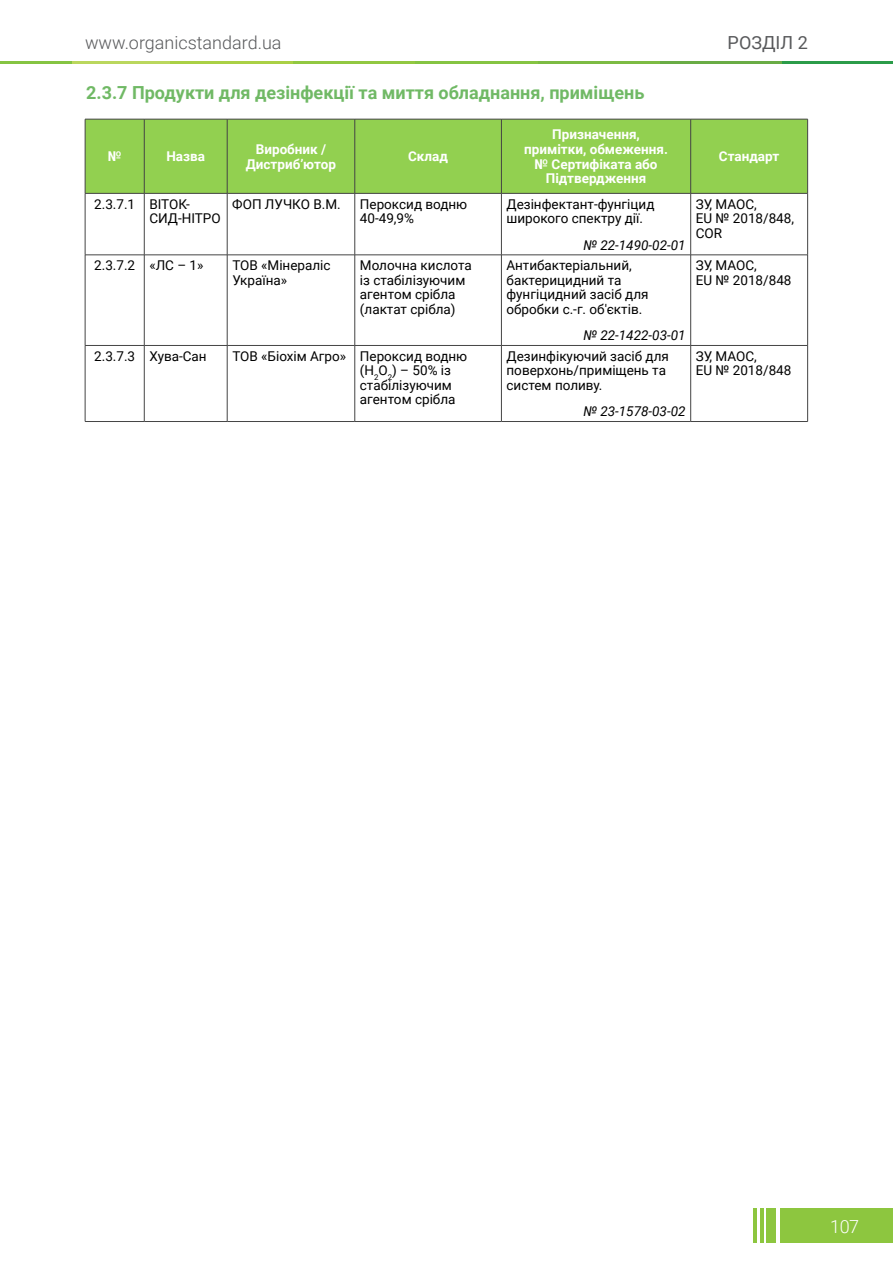
<style>
.page{position:relative;width:893px;height:1263px;background:#fff}
.page>*{position:absolute;margin:0;border:0;box-sizing:border-box;transform-origin:0 0}
.t1{font:700 18px "Roboto";color:#70b965}
.t2{font:300 18px "Roboto";color:#58595b}
.t3{font:18px "Roboto";color:#58595b}
.t4{font:300 18px "Roboto";color:#fff}
.t5{font:13.5px/14.5px "Roboto";color:#000}
.t6{font:700 13.5px/14.5px "Roboto";color:#fff;text-align:center}
.t7{font:italic 13.5px "Roboto";color:#000}
</style>
<div class="page">
<div style="left:780px;top:1208px;width:113px;height:34px;background:#8dc63f"></div>
<div style="left:766px;top:1208px;width:10px;height:34px;background:#8dc63f"></div>
<hr style="left:760px;top:1208px;width:4px;height:34px;background:#8dc63f">
<hr style="left:754px;top:1208px;width:3px;height:34px;background:#8dc63f">
<hr style="left:782px;top:61px;width:111px;height:2px;background:#2b9c49">
<hr style="left:660px;top:61px;width:122px;height:2px;background:#69ac45">
<hr style="left:537px;top:61px;width:123px;height:2px;background:#7cbb43">
<hr style="left:415px;top:61px;width:122px;height:2px;background:#85c442">
<hr style="left:292px;top:61px;width:123px;height:2px;background:#92c841">
<hr style="left:170px;top:61px;width:122px;height:2px;background:#aad045">
<hr style="left:48px;top:61px;width:122px;height:2px;background:#bad75d">
<hr style="left:0;top:61px;width:72px;height:2px;background:#85c442">
<div style="left:86px;top:120px;width:721px;height:73px;background:#92d050"></div>
<hr style="left:85px;top:119px;width:59px;height:1px;background:#444">
<hr style="left:85px;top:119px;width:1px;height:74px;background:#444">
<hr style="left:144px;top:119px;width:83px;height:1px;background:#444">
<hr style="left:144px;top:119px;width:1px;height:74px;background:#444">
<hr style="left:227px;top:119px;width:128px;height:1px;background:#444">
<hr style="left:227px;top:119px;width:1px;height:74px;background:#444">
<hr style="left:355px;top:119px;width:146px;height:1px;background:#444">
<hr style="left:354px;top:119px;width:1px;height:74px;background:#444">
<hr style="left:501px;top:119px;width:190px;height:1px;background:#444">
<hr style="left:501px;top:119px;width:1px;height:74px;background:#444">
<hr style="left:691px;top:119px;width:117px;height:1px;background:#444">
<hr style="left:690px;top:119px;width:1px;height:74px;background:#444">
<hr style="left:807px;top:119px;width:1px;height:74px;background:#444">
<hr style="left:85px;top:193px;width:59px;height:1px;background:#444">
<hr style="left:85px;top:193px;width:1px;height:62px;background:#444">
<hr style="left:144px;top:193px;width:83px;height:1px;background:#444">
<hr style="left:144px;top:193px;width:1px;height:62px;background:#444">
<hr style="left:227px;top:193px;width:128px;height:1px;background:#444">
<hr style="left:227px;top:193px;width:1px;height:62px;background:#444">
<hr style="left:355px;top:193px;width:146px;height:1px;background:#444">
<hr style="left:354px;top:193px;width:1px;height:62px;background:#444">
<hr style="left:501px;top:193px;width:190px;height:1px;background:#444">
<hr style="left:501px;top:193px;width:1px;height:62px;background:#444">
<hr style="left:691px;top:193px;width:117px;height:1px;background:#444">
<hr style="left:690px;top:193px;width:1px;height:62px;background:#444">
<hr style="left:807px;top:193px;width:1px;height:62px;background:#444">
<hr style="left:85px;top:255px;width:59px;height:1px;background:#444">
<hr style="left:85px;top:255px;width:1px;height:90px;background:#444">
<hr style="left:144px;top:255px;width:83px;height:1px;background:#444">
<hr style="left:144px;top:255px;width:1px;height:90px;background:#444">
<hr style="left:227px;top:255px;width:128px;height:1px;background:#444">
<hr style="left:227px;top:255px;width:1px;height:90px;background:#444">
<hr style="left:355px;top:255px;width:146px;height:1px;background:#444">
<hr style="left:354px;top:255px;width:1px;height:90px;background:#444">
<hr style="left:501px;top:255px;width:190px;height:1px;background:#444">
<hr style="left:501px;top:255px;width:1px;height:90px;background:#444">
<hr style="left:691px;top:255px;width:117px;height:1px;background:#444">
<hr style="left:690px;top:255px;width:1px;height:90px;background:#444">
<hr style="left:807px;top:255px;width:1px;height:90px;background:#444">
<hr style="left:85px;top:345px;width:59px;height:1px;background:#444">
<hr style="left:85px;top:345px;width:1px;height:76px;background:#444">
<hr style="left:144px;top:345px;width:83px;height:1px;background:#444">
<hr style="left:144px;top:345px;width:1px;height:76px;background:#444">
<hr style="left:227px;top:345px;width:128px;height:1px;background:#444">
<hr style="left:227px;top:345px;width:1px;height:76px;background:#444">
<hr style="left:355px;top:345px;width:146px;height:1px;background:#444">
<hr style="left:354px;top:345px;width:1px;height:76px;background:#444">
<hr style="left:501px;top:345px;width:190px;height:1px;background:#444">
<hr style="left:501px;top:345px;width:1px;height:76px;background:#444">
<hr style="left:691px;top:345px;width:117px;height:1px;background:#444">
<hr style="left:690px;top:345px;width:1px;height:76px;background:#444">
<hr style="left:807px;top:345px;width:1px;height:76px;background:#444">
<hr style="left:85px;top:421px;width:59px;height:1px;background:#444">
<hr style="left:144px;top:421px;width:83px;height:1px;background:#444">
<hr style="left:227px;top:421px;width:128px;height:1px;background:#444">
<hr style="left:355px;top:421px;width:146px;height:1px;background:#444">
<hr style="left:501px;top:421px;width:190px;height:1px;background:#444">
<hr style="left:691px;top:421px;width:117px;height:1px;background:#444">
<h1 class="t2" style="left:85px;top:30px;width:198px">www.organicstandard.ua</h1>
<h1 class="t3" style="left:728px;top:30px;width:82px">РОЗДІЛ 2</h1>
<h1 class="t1" style="left:86px;top:80px;width:560px">2.3.7 Продукти для дезінфекції та миття обладнання, приміщень</h1>
<p class="t6" style="left:108px;top:149px;width:15px">№</p>
<p class="t6" style="left:166px;top:149px;width:40px">Назва</p>
<p class="t6" style="left:246px;top:141px;width:92px">Виробник /<br>Дистриб’ютор</p>
<p class="t6" style="left:408px;top:149px;width:41px">Склад</p>
<p class="t6" style="left:524px;top:127px;width:145px">Призначення, примітки, обмеження. № Сертифіката або<br>Підтвердження</p>
<p class="t5" style="left:149px;top:196px;width:73px;text-indent:-55px">2.3.7.1 ВІТОК-<br>СИД-НІТРО</p>
<p class="t5" style="left:232px;top:196px;width:110px">ФОП ЛУЧКО В.М.</p>
<p class="t5" style="left:360px;top:196px;width:109px">Пероксид водню<br>40-49,9%</p>
<p class="t5" style="left:507px;top:196px;width:149px">Дезінфектант-фунгіцид широкого спектру дії.</p>
<p class="t7" style="left:583px;top:235px;width:104px">№ 22-1490-02-01</p>
<p class="t5" style="left:94px;top:257px;width:111px">2.3.7.2 «ЛС – 1»</p>
<p class="t5" style="left:232px;top:257px;width:100px">ТОВ «Мінераліс<br>Україна»</p>
<p class="t5" style="left:360px;top:257px;width:113px">Молочна кислота із стабілізуючим агентом срібла (лактат срібла)</p>
<p class="t5" style="left:507px;top:257px;width:144px">Антибактеріальний, бактерицидний та фунгіцидний засіб для обробки с.-г. об'єктів.</p>
<p class="t7" style="left:583px;top:326px;width:104px">№ 22-1422-03-01</p>
<p class="t5" style="left:94px;top:348px;width:114px">2.3.7.3 Хува-Сан</p>
<p class="t5" style="left:360px;top:348px;width:109px;text-indent:-128px">ТОВ «Біохім Агро» Пероксид водню (H<sub>2</sub>O<sub>2</sub>) – 50% із стабілізуючим агентом срібла</p>
<p class="t5" style="left:506px;top:348px;width:164px">Дезинфікуючий засіб для поверхонь/приміщень та систем поливу.</p>
<p class="t7" style="left:583px;top:402px;width:104px">№ 23-1578-03-02</p>
<p class="t6" style="left:719px;top:149px;width:62px">Стандарт</p>
<p class="t5" style="left:696px;top:196px;width:100px">ЗУ, МАОС,<br>EU № 2018/848,<br>COR</p>
<p class="t5" style="left:696px;top:257px;width:97px">ЗУ, МАОС,<br>EU № 2018/848</p>
<p class="t5" style="left:696px;top:348px;width:97px">ЗУ, МАОС,<br>EU № 2018/848</p>
<h1 class="t4" style="left:830px;top:1214px;width:31px">107</h1>
</div>
